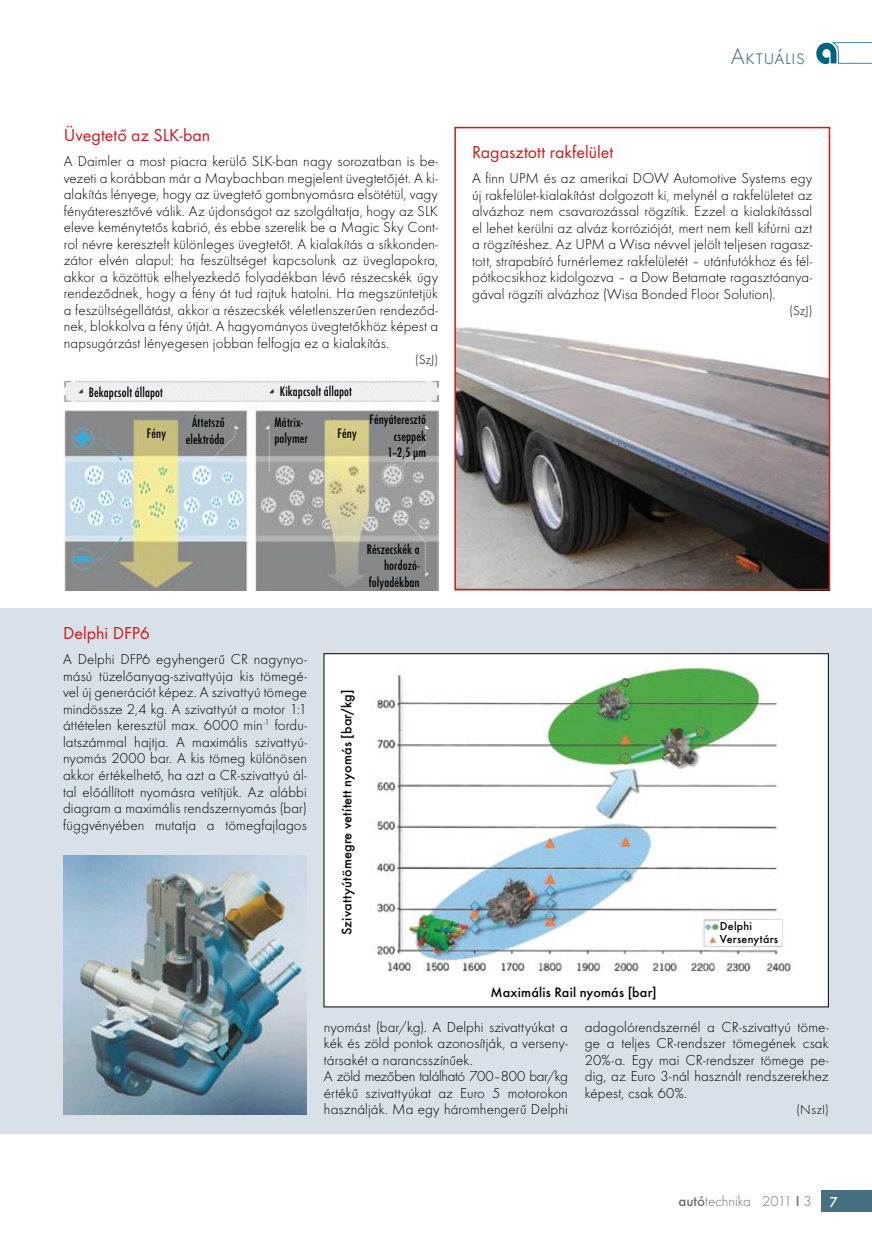
<style>
.page{position:relative;width:872px;height:1246px;background:#fff}
.page>*{position:absolute;margin:0;border:0;box-sizing:border-box;transform-origin:0 0}
.t1{font:300 24px "Futura TOT";color:#467082}
.t2{font:18px "Futura TOT Boo";color:#ce181f}
.t3{font:300 15px/16.5px "Futura TOT";letter-spacing:.005em;color:#000;text-align:justify}
.t4{font:300 15px "Futura TOT";color:#6d6f71}
.t5{font:14.25px/16.5px "Futura TOT Med Con";letter-spacing:.01em;color:#000;text-align:right}
.t6{font:500 14.25px "Futura TOT";letter-spacing:.015em;color:#000}
.t7{font:300 13.5px "Futura TOT";color:#000}
.t8{font:500 12px/13.5px "Futura TOT";letter-spacing:.02em;color:#000}
.s1{font-weight:500}
.s2{font-weight:500;color:#fff}
</style>
<div class="page">
<div style="left:821px;top:1191px;width:51px;height:21px;background:#467082"></div>
<svg style="left:816px;top:42px;width:56px;height:22px"></svg>
<div style="left:0;top:609px;width:872px;height:525px;background:#d7e1e7"></div>
<img style="left:63px;top:855px;width:244px;height:259px">
<div style="left:324px;top:654px;width:504px;height:353px;background:#fff"></div>
<img style="left:376px;top:667px;width:415px;height:305px">
<div style="left:720px;top:921px;width:61px;height:22px;background:#fff"></div>
<img style="left:457px;top:327px;width:370px;height:260px">
<div style="left:454px;top:127px;width:376px;height:463px;border:2px solid #ce181f"></div>
<img style="left:64px;top:380px;width:374px;height:210px">
<p class="t2" style="left:64px;top:124px;width:148px">Üvegtető az SLK-ban</p>
<p class="t3" style="left:64px;top:153px;width:376px">A Daimler a most piacra kerülő SLK-ban nagy sorozatban is be&shy;vezeti a korábban már a Maybachban megjelent üvegtetőjét. A ki&shy;alakítás lényege, hogy az üvegtető gombnyomásra elsötétül, vagy fényáteresztővé válik. Az újdonságot az szolgáltatja, hogy az SLK eleve keménytetős kabrió, és ebbe szerelik be a Magic Sky Cont&shy;rol névre keresztelt különleges üvegtetőt. A kialakítás a síkkonden&shy;zátor elvén alapul: ha feszültséget kapcsolunk az üveglapokra, akkor a közöttük elhelyezkedő folyadékban lévő részecskék úgy rendeződnek, hogy a fény át tud rajtuk hatolni. Ha megszüntetjük a feszültségellátást, akkor a részecskék véletlenszerűen rendeződ&shy;nek, blokkolva a fény útját. A hagyományos üvegtetőkhöz képest a napsugárzást lényegesen jobban felfogja ez a kialakítás.</p>
<p class="t7" style="left:415px;top:352px;width:24px">(SzJ)</p>
<p class="t5" style="left:89px;top:384px;width:76px">Bekapcsolt állapot</p>
<p class="t5" style="left:280px;top:383px;width:74px">Kikapcsolt állapot</p>
<p class="t5" style="left:147px;top:425px;width:21px">Fény</p>
<p class="t5" style="left:337px;top:425px;width:21px">Fény</p>
<p class="t5" style="left:186px;top:415px;width:40px;text-align:center">Áttetsző elektróda</p>
<p class="t5" style="left:274px;top:414px;width:35px;text-align:left">Mátrix&shy;polymer</p>
<p class="t5" style="left:369px;top:411px;width:58px">Fényáteresztő cseppek<br>1–2,5 μm</p>
<p class="t2" style="left:63px;top:623px;width:88px">Delphi DFP6</p>
<p class="t3" style="left:63px;top:651px;width:245px">A Delphi DFP6 egyhengerű CR nagynyo&shy;mású tüzelőanyag-szivattyúja kis tömegé&shy;vel új generációt képez. A szivattyú tömege mindössze 2,4 kg. A szivattyút a motor 1:1 áttételen keresztül max. 6000 min<sup>-1</sup> fordu&shy;latszámmal hajtja. A maximális szivattyú&shy;nyomás 2000 bar. A kis tömeg különösen akkor értékelhető, ha azt a CR-szivattyú ál&shy;tal előállított nyomásra vetítjük. Az alábbi diagram a maximális rendszernyomás (bar) függvényében mutatja a tömegfajlagos</p>
<p class="t5" style="left:367px;top:541px;width:54px">Részecskék a hordozó&shy;folyadékban</p>
<p class="t6" style="left:338px;top:935px;width:247px;rotate:-90deg">Szivattyútömegre vetített nyomás [bar/kg]</p>
<h1 class="t1" style="left:731px;top:42px;width:76px">Aktuális</h1>
<p class="t2" style="left:472px;top:141px;width:143px">Ragasztott rakfelület</p>
<p class="t3" style="left:472px;top:170px;width:342px">A finn UPM és az amerikai DOW Automotive Systems egy új rakfelület-kialakítást dolgozott ki, melynél a rakfelületet az alvázhoz nem csavarozással rögzítik. Ezzel a kialakítással el lehet kerülni az alváz korrózióját, mert nem kell kifúrni azt a rögzítéshez. Az UPM a Wisa névvel jelölt teljesen ragasz&shy;tott, strapabíró furnérlemez rakfelületét – utánfutókhoz és fél&shy;pótkocsikhoz kidolgozva – a Dow Betamate ragasztóanya&shy;gával rögzíti alvázhoz (Wisa Bonded Floor Solution).</p>
<p class="t7" style="left:789px;top:303px;width:24px">(SzJ)</p>
<p class="t6" style="left:490px;top:984px;width:168px">Maximális Rail nyomás [bar]</p>
<p class="t8" style="left:720px;top:919px;width:60px">Delphi<br>Versenytárs</p>
<p class="t3" style="left:324px;top:1018px;width:245px;text-align:left">nyomást (bar/kg). A Delphi szivattyúkat a kék és zöld pontok azonosítják, a verseny&shy;társakét a narancsszínűek.<br>A zöld mezőben található 700–800 bar/kg értékű szivattyúkat az Euro 5 motorokon használják. Ma egy háromhengerű Delphi</p>
<p class="t3" style="left:585px;top:1018px;width:245px">adagolórendszernél a CR-szivattyú töme&shy;ge a teljes CR-rendszer tömegének csak 20%-a. Egy mai CR-rendszer tömege pe&shy;dig, az Euro 3-nál használt rendszerekhez képest, csak 60%.</p>
<p class="t7" style="left:796px;top:1102px;width:34px">(NszI)</p>
<p class="t4" style="left:678px;top:1193px;width:161px"><span class="s1">autó</span>technika 2011 <span class="s1">I</span> 3 <span class="s2">7</span></p>
</div>
